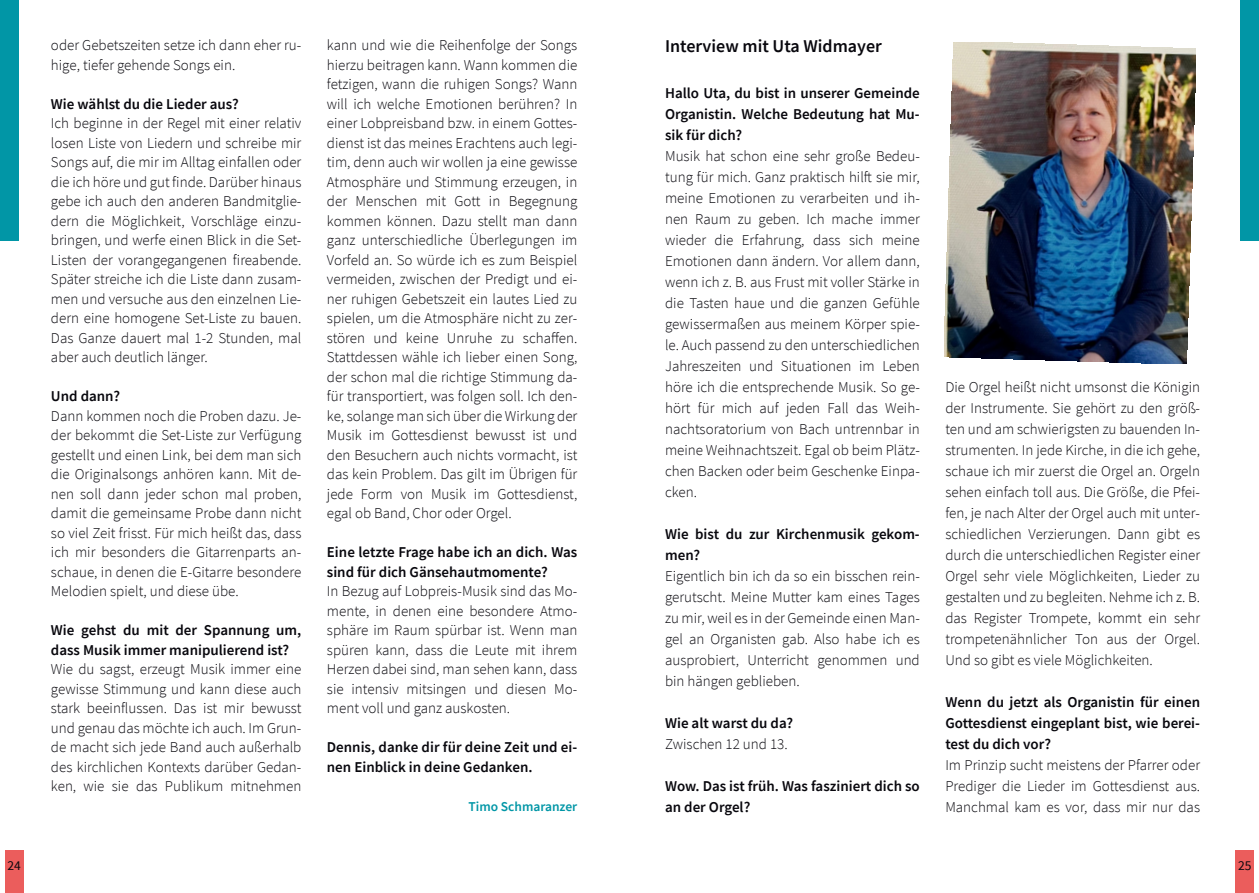
<style>
.page{position:relative;width:1259px;height:893px;background:#fff}
.page>*{position:absolute;margin:0;border:0;box-sizing:border-box;transform-origin:0 0}
.t1{font:600 18px "Source Sans Pro";color:#08070d}
.t2{font:300 15px/19.5px "Source Sans Pro";color:#08070d;text-align:justify}
.t3{font:600 15px/21px "Source Sans Pro";color:#08070d}
.t4{font:600 13.5px "Source Sans Pro";color:#0196a6}
.t5{font:13.5px "Source Sans Pro";color:#08070d}
</style>
<div class="page">
<div style="left:1235px;top:850px;width:19px;height:43px;background:#eb5d5c"></div>
<div style="left:5px;top:850px;width:18px;height:43px;background:#eb5d5c"></div>
<div style="left:0;top:0;width:19px;height:241px;background:#0196a6"></div>
<div style="left:1240px;top:0;width:19px;height:241px;background:#0196a6"></div>
<img style="left:944px;top:42px;width:252px;height:321px">
<p class="t2" style="left:51px;top:37px;width:252px">oder Gebetszeiten setze ich dann eher ru&shy;hige, tiefer gehende Songs ein.</p>
<p class="t3" style="left:51px;top:95px;width:189px">Wie wählst du die Lieder aus?</p>
<p class="t2" style="left:51px;top:115px;width:252px">Ich beginne in der Regel mit einer relativ losen Liste von Liedern und schreibe mir Songs auf, die mir im Alltag einfallen oder die ich höre und gut finde. Darüber hinaus gebe ich auch den anderen Bandmitglie&shy;dern die Möglichkeit, Vorschläge einzu&shy;bringen, und werfe einen Blick in die Set-Listen der vorangegangenen fireabende.<br>Später streiche ich die Liste dann zusam&shy;men und versuche aus den einzelnen Lie&shy;dern eine homogene Set-Liste zu bauen.<br>Das Ganze dauert mal 1-2 Stunden, mal aber auch deutlich länger.</p>
<p class="t3" style="left:51px;top:387px;width:71px">Und dann?</p>
<p class="t2" style="left:51px;top:407px;width:252px">Dann kommen noch die Proben dazu. Je&shy;der bekommt die Set-Liste zur Verfügung gestellt und einen Link, bei dem man sich die Originalsongs anhören kann. Mit de&shy;nen soll dann jeder schon mal proben, damit die gemeinsame Probe dann nicht so viel Zeit frisst. Für mich heißt das, dass ich mir besonders die Gitarrenparts an&shy;schaue, in denen die E-Gitarre besondere Melodien spielt, und diese übe.</p>
<p class="t3" style="left:51px;top:622px;width:252px;line-height:19.5px">Wie gehst du mit der Spannung um, dass Musik immer manipulierend ist?</p>
<p class="t2" style="left:51px;top:661px;width:252px">Wie du sagst, erzeugt Musik immer eine gewisse Stimmung und kann diese auch stark beeinflussen. Das ist mir bewusst und genau das möchte ich auch. Im Grun&shy;de macht sich jede Band auch außerhalb des kirchlichen Kontexts darüber Gedan&shy;ken, wie sie das Publikum mitnehmen</p>
<p class="t2" style="left:327px;top:37px;width:252px">kann und wie die Reihenfolge der Songs hierzu beitragen kann. Wann kommen die fetzigen, wann die ruhigen Songs? Wann will ich welche Emotionen berühren? In einer Lobpreisband bzw. in einem Gottes&shy;dienst ist das meines Erachtens auch legi&shy;tim, denn auch wir wollen ja eine gewisse Atmosphäre und Stimmung erzeugen, in der Menschen mit Gott in Begegnung kommen können. Dazu stellt man dann ganz unterschiedliche Überlegungen im Vorfeld an. So würde ich es zum Beispiel vermeiden, zwischen der Predigt und ei&shy;ner ruhigen Gebetszeit ein lautes Lied zu spielen, um die Atmosphäre nicht zu zer&shy;stören und keine Unruhe zu schaffen.<br>Stattdessen wähle ich lieber einen Song, der schon mal die richtige Stimmung da&shy;für transportiert, was folgen soll. Ich den&shy;ke, solange man sich über die Wirkung der Musik im Gottesdienst bewusst ist und den Besuchern auch nichts vormacht, ist das kein Problem. Das gilt im Übrigen für jede Form von Musik im Gottesdienst, egal ob Band, Chor oder Orgel.</p>
<p class="t3" style="left:327px;top:544px;width:252px;line-height:19.5px">Eine letzte Frage habe ich an dich. Was sind für dich Gänsehautmomente?</p>
<p class="t2" style="left:327px;top:583px;width:252px">In Bezug auf Lobpreis-Musik sind das Mo&shy;mente, in denen eine besondere Atmo&shy;sphäre im Raum spürbar ist. Wenn man spüren kann, dass die Leute mit ihrem Herzen dabei sind, man sehen kann, dass sie intensiv mitsingen und diesen Mo&shy;ment voll und ganz auskosten.</p>
<p class="t3" style="left:327px;top:739px;width:252px;line-height:19.5px">Dennis, danke dir für deine Zeit und ei&shy;nen Einblick in deine Gedanken.</p>
<p class="t4" style="left:468px;top:801px;width:110px">Timo Schmaranzer</p>
<p class="t1" style="left:665px;top:39px;width:218px">Interview mit Uta Widmayer</p>
<p class="t3" style="left:665px;top:84px;width:256px;text-align:justify">Hallo Uta, du bist in unserer Gemeinde Organistin. Welche Bedeutung hat Mu&shy;sik für dich?</p>
<p class="t2" style="left:665px;top:147px;width:256px;line-height:21px">Musik hat schon eine sehr große Bedeu&shy;tung für mich. Ganz praktisch hilft sie mir, meine Emotionen zu verarbeiten und ih&shy;nen Raum zu geben. Ich mache immer wieder die Erfahrung, dass sich meine Emotionen dann ändern. Vor allem dann, wenn ich z. B. aus Frust mit voller Stärke in die Tasten haue und die ganzen Gefühle gewissermaßen aus meinem Körper spie&shy;le. Auch passend zu den unterschiedlichen Jahreszeiten und Situationen im Leben höre ich die entsprechende Musik. So ge&shy;hört für mich auf jeden Fall das Weih&shy;nachtsoratorium von Bach untrennbar in meine Weihnachtszeit. Egal ob beim Plätz&shy;chen Backen oder beim Geschenke Einpa&shy;cken.</p>
<p class="t3" style="left:665px;top:525px;width:256px">Wie bist du zur Kirchenmusik gekom&shy;men?</p>
<p class="t2" style="left:665px;top:567px;width:256px;line-height:21px">Eigentlich bin ich da so ein bisschen rein&shy;gerutscht. Meine Mutter kam eines Tages zu mir, weil es in der Gemeinde einen Man&shy;gel an Organisten gab. Also habe ich es ausprobiert, Unterricht genommen und bin hängen geblieben.</p>
<p class="t3" style="left:665px;top:714px;width:129px">Wie alt warst du da?</p>
<p class="t2" style="left:665px;top:735px;width:124px">Zwischen 12 und 13.</p>
<p class="t3" style="left:665px;top:777px;width:256px">Wow. Das ist früh. Was fasziniert dich so an der Orgel?</p>
<p class="t2" style="left:945px;top:378px;width:256px;line-height:21px">Die Orgel heißt nicht umsonst die Königin der Instrumente. Sie gehört zu den größ&shy;ten und am schwierigsten zu bauenden In&shy;strumenten. In jede Kirche, in die ich gehe, schaue ich mir zuerst die Orgel an. Orgeln sehen einfach toll aus. Die Größe, die Pfei&shy;fen, je nach Alter der Orgel auch mit unter&shy;schiedlichen Verzierungen. Dann gibt es durch die unterschiedlichen Register einer Orgel sehr viele Möglichkeiten, Lieder zu gestalten und zu begleiten. Nehme ich z. B. das Register Trompete, kommt ein sehr trompetenähnlicher Ton aus der Orgel.<br>Und so gibt es viele Möglichkeiten.</p>
<p class="t3" style="left:945px;top:693px;width:256px;text-align:justify">Wenn du jetzt als Organistin für einen Gottesdienst eingeplant bist, wie berei&shy;test du dich vor?</p>
<p class="t2" style="left:945px;top:756px;width:256px;line-height:21px">Im Prinzip sucht meistens der Pfarrer oder Prediger die Lieder im Gottesdienst aus.<br>Manchmal kam es vor, dass mir nur das</p>
<p class="t5" style="left:7px;top:860px;width:15px">24</p>
<p class="t5" style="left:1238px;top:860px;width:15px">25</p>
</div>
